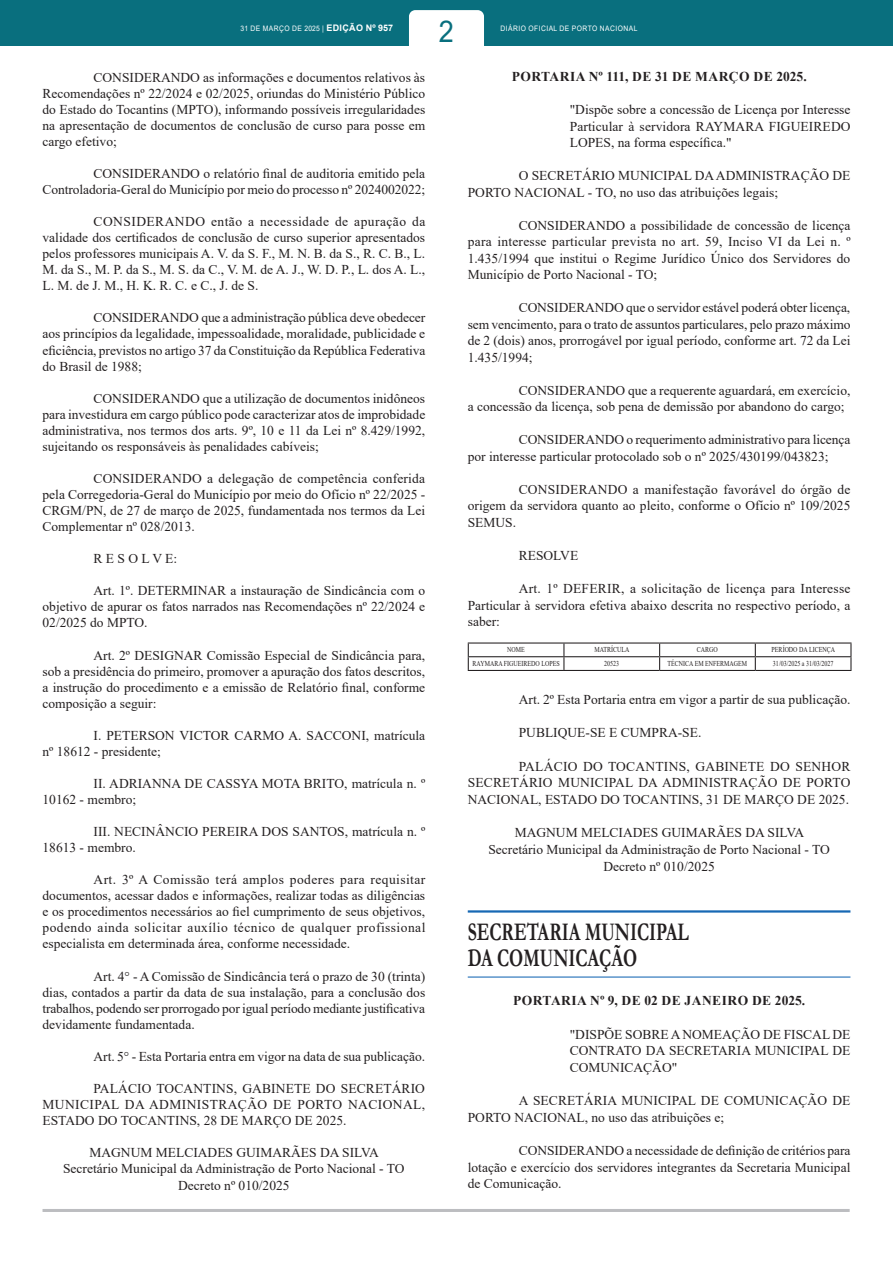
<style>
.page{position:relative;width:893px;height:1263px;background:#fff}
.page>*{position:absolute;margin:0;border:0;box-sizing:border-box;transform-origin:0 0}
.t1{font:30px "Arial";color:#096f7e;scale:.9 1}
.ChancelaOrgaos{font:700 25.5px/25.7px "Garamond";color:#231f20;scale:.7 1}
.TEXTO{font:13.5px/16px "Times New Roman";color:#231f20;text-align:justify}
.ASSINATURA{font:13.5px "Times New Roman";color:#231f20}
.EMENTA{font:13.5px/16.5px "Times New Roman";color:#231f20;text-align:justify}
.TITULO{font:700 13.5px "Times New Roman";letter-spacing:.035em;color:#231f20}
.TEXTOCELULA{font:7.5px "Times New Roman";color:#231f20;scale:.8 1}
.t2{font:7.5px "Arial";letter-spacing:.065em;color:#fff;scale:.9 1}
.s1{font-weight:700;font-size:9px}
</style>
<div class="page">
<div style="left:0;top:0;width:893px;height:46px;background:#096f7e"></div>
<div style="left:409px;top:10px;width:75px;height:57px;background:#fff;border-radius:6px"></div>
<hr style="left:43px;top:1209px;width:807px;height:3px;background:#bcbdc0">
<hr style="left:468px;top:910px;width:382px;height:2px;background:#1768b4">
<hr style="left:468px;top:976px;width:382px;height:1px;background:#1768b4">
<hr style="left:468px;top:656px;width:96px;height:1px;background:#231f20">
<hr style="left:564px;top:656px;width:96px;height:1px;background:#231f20">
<svg style="left:563px;top:643px;width:1px;height:27px"></svg>
<hr style="left:660px;top:656px;width:95px;height:1px;background:#231f20">
<svg style="left:659px;top:643px;width:1px;height:27px"></svg>
<hr style="left:755px;top:656px;width:96px;height:1px;background:#231f20">
<svg style="left:755px;top:643px;width:1px;height:27px"></svg>
<hr style="left:468px;top:642px;width:96px;height:1px;background:#231f20">
<hr style="left:564px;top:642px;width:96px;height:1px;background:#231f20">
<hr style="left:660px;top:642px;width:95px;height:1px;background:#231f20">
<hr style="left:755px;top:642px;width:96px;height:1px;background:#231f20">
<svg style="left:468px;top:643px;width:1px;height:27px"></svg>
<svg style="left:850px;top:643px;width:1px;height:27px"></svg>
<hr style="left:468px;top:670px;width:96px;height:1px;background:#231f20">
<hr style="left:564px;top:670px;width:96px;height:1px;background:#231f20">
<hr style="left:660px;top:670px;width:95px;height:1px;background:#231f20">
<hr style="left:755px;top:670px;width:96px;height:1px;background:#231f20">
<h1 class="t1" style="left:439px;top:11px;width:18px">2</h1>
<p class="t2" style="left:240px;top:24px;width:171px">31 DE MARÇO DE 2025 | <span class="s1">EDIÇÃO Nº 957</span></p>
<p class="t2" style="left:501px;top:24px;width:154px">DIÁRIO OFICIAL DE PORTO NACIONAL</p>
<p class="TEXTO" style="left:43px;top:69px;width:384px;text-indent:51px">CONSIDERANDO as informações e documentos relativos às Recomendações nº 22/2024 e 02/2025, oriundas do Ministério Público do Estado do Tocantins (MPTO), informando possíveis irregularidades na apresentação de documentos de conclusão de curso para posse em cargo efetivo;</p>
<p class="TEXTO" style="left:43px;top:165px;width:384px;text-align:right">CONSIDERANDO o relatório final de auditoria emitido pela<br>Controladoria-Geral do Município por meio do processo nº 2024002022;</p>
<p class="TEXTO" style="left:43px;top:213px;width:384px;text-indent:51px">CONSIDERANDO então a necessidade de apuração da validade dos certificados de conclusão de curso superior apresentados pelos professores municipais A. V. da S. F., M. N. B. da S., R. C. B., L.<br>M. da S., M. P. da S., M. S. da C., V. M. de A. J., W. D. P., L. dos A. L., L. M. de J. M., H. K. R. C. e C., J. de S.</p>
<p class="TEXTO" style="left:43px;top:309px;width:384px;text-indent:51px">CONSIDERANDO que a administração pública deve obedecer aos princípios da legalidade, impessoalidade, moralidade, publicidade e eficiência, previstos no artigo 37 da Constituição da República Federativa do Brasil de 1988;</p>
<p class="TEXTO" style="left:43px;top:390px;width:384px;text-indent:51px">CONSIDERANDO que a utilização de documentos inidôneos para investidura em cargo público pode caracterizar atos de improbidade administrativa, nos termos dos arts. 9º, 10 e 11 da Lei nº 8.429/1992, sujeitando os responsáveis às penalidades cabíveis;</p>
<p class="TEXTO" style="left:43px;top:470px;width:384px;text-indent:51px">CONSIDERANDO a delegação de competência conferida pela Corregedoria-Geral do Município por meio do Ofício nº 22/2025 - CRGM/PN, de 27 de março de 2025, fundamentada nos termos da Lei Complementar nº 028/2013.</p>
<p class="TEXTO" style="left:94px;top:550px;width:85px">R E S O L V E:</p>
<p class="TEXTO" style="left:43px;top:582px;width:384px;text-indent:51px">Art. 1º. DETERMINAR a instauração de Sindicância com o objetivo de apurar os fatos narrados nas Recomendações nº 22/2024 e 02/2025 do MPTO.</p>
<p class="TEXTO" style="left:43px;top:646px;width:384px;text-indent:51px">Art. 2º DESIGNAR Comissão Especial de Sindicância para, sob a presidência do primeiro, promover a apuração dos fatos descritos, a instrução do procedimento e a emissão de Relatório final, conforme composição a seguir:</p>
<p class="TEXTO" style="left:43px;top:727px;width:384px;text-indent:51px">I. PETERSON VICTOR CARMO A. SACCONI, matrícula nº 18612 - presidente;</p>
<p class="TEXTO" style="left:43px;top:775px;width:384px;text-indent:51px">II. ADRIANNA DE CASSYA MOTA BRITO, matrícula n. º<br>10162 - membro;</p>
<p class="TEXTO" style="left:43px;top:823px;width:384px;text-indent:51px">III. NECINÂNCIO PEREIRA DOS SANTOS, matrícula n. º<br>18613 - membro.</p>
<p class="TEXTO" style="left:43px;top:871px;width:384px;text-indent:51px">Art. 3º A Comissão terá amplos poderes para requisitar documentos, acessar dados e informações, realizar todas as diligências e os procedimentos necessários ao fiel cumprimento de seus objetivos, podendo ainda solicitar auxílio técnico de qualquer profissional especialista em determinada área, conforme necessidade.</p>
<p class="TEXTO" style="left:43px;top:967px;width:384px;text-indent:51px">Art. 4° - A Comissão de Sindicância terá o prazo de 30 (trinta) dias, contados a partir da data de sua instalação, para a conclusão dos trabalhos, podendo ser prorrogado por igual período mediante justificativa devidamente fundamentada.</p>
<p class="TEXTO" style="left:94px;top:1048px;width:333px">Art. 5° - Esta Portaria entra em vigor na data de sua publicação.</p>
<p class="TEXTO" style="left:43px;top:1080px;width:384px;text-indent:51px">PALÁCIO TOCANTINS, GABINETE DO SECRETÁRIO MUNICIPAL DA ADMINISTRAÇÃO DE PORTO NACIONAL, ESTADO DO TOCANTINS, 28 DE MARÇO DE 2025.</p>
<p class="ASSINATURA" style="left:89px;top:1143px;width:291px">MAGNUM MELCIADES GUIMARÃES DA SILVA</p>
<p class="ASSINATURA" style="left:63px;top:1159px;width:343px">Secretário Municipal da Administração de Porto Nacional - TO</p>
<p class="ASSINATURA" style="left:178px;top:1176px;width:113px">Decreto nº 010/2025</p>
<p class="TITULO" style="left:512px;top:67px;width:296px">PORTARIA Nº 111, DE 31 DE MARÇO DE 2025.</p>
<p class="EMENTA" style="left:570px;top:101px;width:282px">"Dispõe sobre a concessão de Licença por Interesse Particular à servidora RAYMARA FIGUEIREDO LOPES, na forma específica."</p>
<p class="TEXTO" style="left:468px;top:167px;width:384px;line-height:16.5px;text-indent:51px">O SECRETÁRIO MUNICIPAL DA ADMINISTRAÇÃO DE<br>PORTO NACIONAL - TO, no uso das atribuições legais;</p>
<p class="TEXTO" style="left:468px;top:217px;width:384px;line-height:16.5px;text-indent:51px">CONSIDERANDO a possibilidade de concessão de licença para interesse particular prevista no art. 59, Inciso VI da Lei n. º 1.435/1994 que institui o Regime Jurídico Único dos Servidores do Município de Porto Nacional - TO;</p>
<p class="TEXTO" style="left:468px;top:299px;width:384px;line-height:16.5px;text-indent:51px">CONSIDERANDO que o servidor estável poderá obter licença, sem vencimento, para o trato de assuntos particulares, pelo prazo máximo de 2 (dois) anos, prorrogável por igual período, conforme art. 72 da Lei 1.435/1994;</p>
<p class="TEXTO" style="left:468px;top:382px;width:384px;line-height:16.5px;text-indent:51px">CONSIDERANDO que a requerente aguardará, em exercício, a concessão da licença, sob pena de demissão por abandono do cargo;</p>
<p class="TEXTO" style="left:468px;top:431px;width:384px;line-height:16.5px;text-indent:51px">CONSIDERANDO o requerimento administrativo para licença por interesse particular protocolado sob o nº 2025/430199/043823;</p>
<p class="TEXTO" style="left:468px;top:481px;width:384px;line-height:16.5px;text-indent:51px">CONSIDERANDO a manifestação favorável do órgão de origem da servidora quanto ao pleito, conforme o Ofício nº 109/2025<br>SEMUS.</p>
<p class="TEXTO" style="left:519px;top:547px;width:61px">RESOLVE</p>
<p class="TEXTO" style="left:468px;top:580px;width:384px;line-height:16.5px;text-indent:51px">Art. 1º DEFERIR, a solicitação de licença para Interesse Particular à servidora efetiva abaixo descrita no respectivo período, a saber:</p>
<p class="TEXTOCELULA" style="left:507px;top:645px;width:24px">NOME</p>
<p class="TEXTOCELULA" style="left:594px;top:645px;width:45px">MATRÍCULA</p>
<p class="TEXTOCELULA" style="left:697px;top:645px;width:28px">CARGO</p>
<p class="TEXTOCELULA" style="left:772px;top:645px;width:81px">PERÍODO DA LICENÇA</p>
<p class="TEXTOCELULA" style="left:473px;top:658px;width:110px">RAYMARA FIGUEIREDO LOPES</p>
<p class="TEXTOCELULA" style="left:604px;top:658px;width:20px">20523</p>
<p class="TEXTOCELULA" style="left:668px;top:658px;width:101px">TÉCNICA EM ENFERMAGEM</p>
<p class="TEXTOCELULA" style="left:773px;top:658px;width:77px">31/03/2025 a 31/03/2027</p>
<p class="TEXTO" style="left:519px;top:691px;width:333px">Art. 2º Esta Portaria entra em vigor a partir de sua publicação.</p>
<p class="TEXTO" style="left:519px;top:724px;width:184px">PUBLIQUE-SE E CUMPRA-SE.</p>
<p class="TEXTO" style="left:468px;top:757px;width:384px;line-height:16.6px;text-indent:51px">PALÁCIO DO TOCANTINS, GABINETE DO SENHOR SECRETÁRIO MUNICIPAL DA ADMINISTRAÇÃO DE PORTO NACIONAL, ESTADO DO TOCANTINS, 31 DE MARÇO DE 2025.</p>
<p class="ASSINATURA" style="left:515px;top:823px;width:291px">MAGNUM MELCIADES GUIMARÃES DA SILVA</p>
<p class="ASSINATURA" style="left:488px;top:840px;width:343px">Secretário Municipal da Administração de Porto Nacional - TO</p>
<p class="ASSINATURA" style="left:603px;top:857px;width:113px">Decreto nº 010/2025</p>
<p class="ChancelaOrgaos" style="left:468px;top:919px;width:318px">SECRETARIA MUNICIPAL<br>DA COMUNICAÇÃO</p>
<p class="TITULO" style="left:513px;top:991px;width:294px">PORTARIA Nº 9, DE 02 DE JANEIRO DE 2025.</p>
<p class="EMENTA" style="left:570px;top:1025px;width:282px">"DISPÕE SOBRE A NOMEAÇÃO DE FISCAL DE CONTRATO DA SECRETARIA MUNICIPAL DE COMUNICAÇÃO"</p>
<p class="TEXTO" style="left:468px;top:1092px;width:384px;line-height:16.6px;text-indent:51px">A SECRETÁRIA MUNICIPAL DE COMUNICAÇÃO DE<br>PORTO NACIONAL, no uso das atribuições e;</p>
<p class="TEXTO" style="left:468px;top:1142px;width:384px;line-height:16.6px;text-indent:51px">CONSIDERANDO a necessidade de definição de critérios para lotação e exercício dos servidores integrantes da Secretaria Municipal de Comunicação.</p>
</div>
